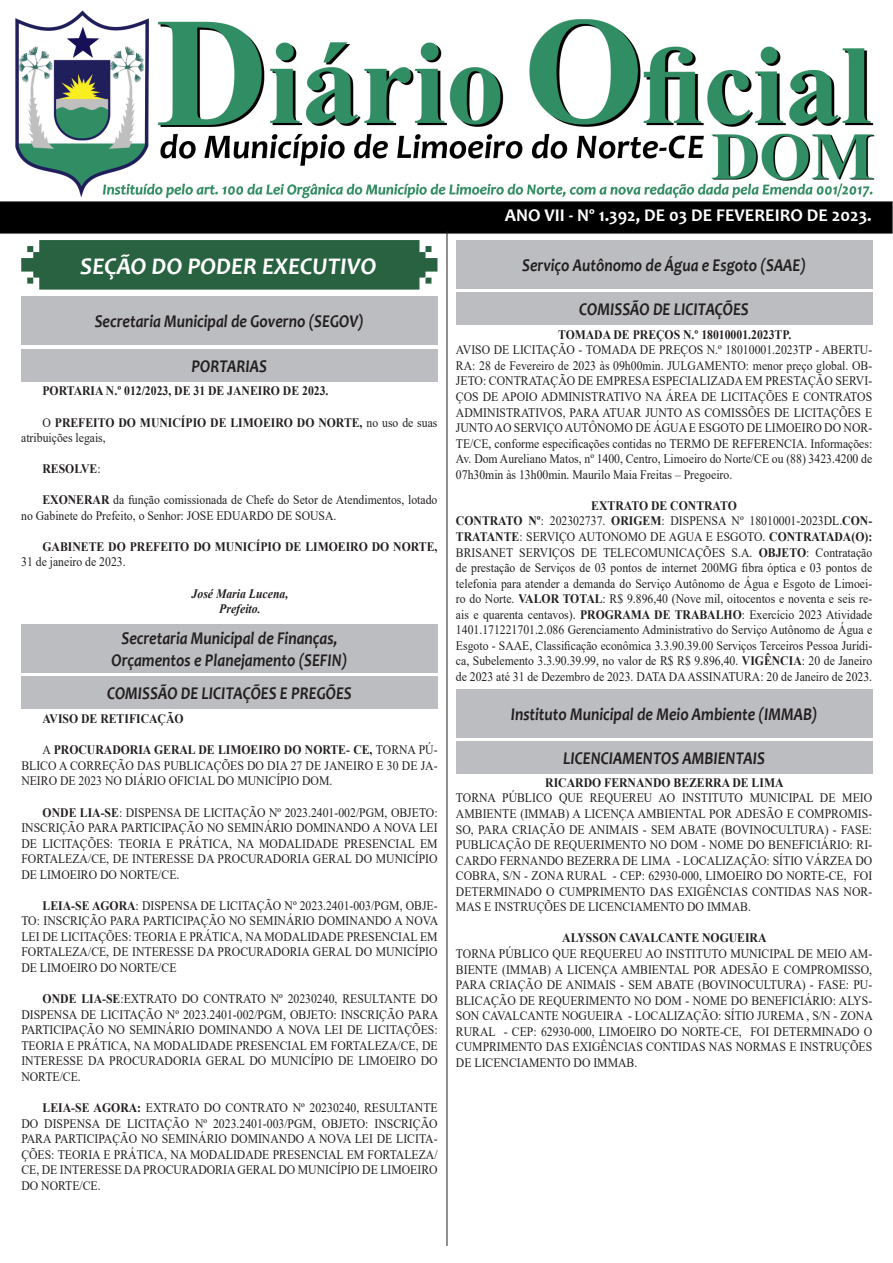
<style>
.page{position:relative;width:893px;height:1263px;background:#fff}
.page>*{position:absolute;margin:0;border:0;box-sizing:border-box;transform-origin:0 0}
.t1{font:italic 700 24px "Candara";color:#fff}
.t2{font:italic 700 18px "Candara";color:#231f20;scale:.87 1}
.t3{font:700 18px "Candara";color:#fff}
.t4{font:12.9px/15.6px "Times New Roman";color:#231f20;text-align:justify;scale:.9 1}
.t5{font:700 12.9px/15.6px "Times New Roman";color:#231f20;scale:.9 1}
.t6{font:italic 700 12.9px "Times New Roman";color:#231f20;scale:.9 1}
.s1{font-weight:400}
.s2{font-weight:700}
</style>
<div class="page">
<img style="left:0;top:10px;width:893px;height:224px">
<svg style="left:21px;top:240px;width:416px;height:50px;background:#346a4a"></svg>
<hr style="left:447px;top:231px;width:1px;height:1015px;background:#231f20">
<div style="left:21px;top:349px;width:416px;height:32px;background:#bcbdc0"></div>
<div style="left:21px;top:296px;width:416px;height:49px;background:#bcbdc0"></div>
<div style="left:21px;top:677px;width:417px;height:32px;background:#bcbdc0"></div>
<div style="left:21px;top:624px;width:417px;height:49px;background:#bcbdc0"></div>
<div style="left:456px;top:292px;width:416px;height:32px;background:#bcbdc0"></div>
<div style="left:456px;top:240px;width:416px;height:49px;background:#bcbdc0"></div>
<div style="left:456px;top:741px;width:416px;height:33px;background:#bcbdc0"></div>
<div style="left:456px;top:689px;width:416px;height:49px;background:#bcbdc0"></div>
<p class="t1" style="left:80px;top:251px;width:298px">SEÇÃO DO PODER EXECUTIVO</p>
<p class="t2" style="left:95px;top:310px;width:311px">Secretaria Municipal de Governo (SEGOV)</p>
<p class="t2" style="left:192px;top:354px;width:88px">PORTARIAS</p>
<p class="t5" style="left:42px;top:383px;width:319px">PORTARIA N.º 012/2023, DE 31 DE JANEIRO DE 2023.</p>
<p class="t5" style="left:21px;top:414px;width:464px;text-indent:21px"><span class="s1">O</span> PREFEITO DO MUNICÍPIO DE LIMOEIRO DO NORTE, <span class="s1">no uso de suas atribuições legais,</span></p>
<p class="t5" style="left:42px;top:461px;width:66px">RESOLVE<span class="s1">:</span></p>
<p class="t4" style="left:21px;top:492px;width:464px;text-indent:21px"><span class="s2">EXONERAR</span> da função comissionada de Chefe do Setor de Atendimentos, lotado no Gabinete do Prefeito, o Senhor: JOSE EDUARDO DE SOUSA.</p>
<p class="t5" style="left:21px;top:538px;width:464px;text-indent:21px">GABINETE DO PREFEITO DO MUNICÍPIO DE LIMOEIRO DO NORTE,<br><span class="s1">31 de janeiro de 2023.</span></p>
<p class="t6" style="left:192px;top:584px;width:109px">José Maria Lucena,</p>
<p class="t6" style="left:219px;top:600px;width:47px">Prefeito.</p>
<p class="t2" style="left:121px;top:627px;width:250px">Secretaria Municipal de Finanças,</p>
<p class="t2" style="left:112px;top:649px;width:273px">Orçamentos e Planejamento (SEFIN)</p>
<p class="t2" style="left:107px;top:682px;width:283px">COMISSÃO DE LICITAÇÕES E PREGÕES</p>
<p class="t5" style="left:43px;top:711px;width:158px">AVISO DE RETIFICAÇÃO</p>
<p class="t4" style="left:21px;top:742px;width:464px;text-indent:21px">A <span class="s2">PROCURADORIA GERAL DE LIMOEIRO DO NORTE- CE,</span> TORNA PÚ-BLICO A CORREÇÃO DAS PUBLICAÇÕES DO DIA 27 DE JANEIRO E 30 DE JA-NEIRO DE 2023 NO DIÁRIO OFICIAL DO MUNICÍPIO DOM.</p>
<p class="t4" style="left:21px;top:804px;width:464px;text-indent:21px"><span class="s2">ONDE LIA-SE</span>: DISPENSA DE LICITAÇÃO Nº 2023.2401-002/PGM, OBJETO:<br>INSCRIÇÃO PARA PARTICIPAÇÃO NO SEMINÁRIO DOMINANDO A NOVA LEI DE LICITAÇÕES: TEORIA E PRÁTICA, NA MODALIDADE PRESENCIAL EM FORTALEZA/CE, DE INTERESSE DA PROCURADORIA GERAL DO MUNICÍPIO DE LIMOEIRO DO NORTE/CE.</p>
<p class="t4" style="left:21px;top:897px;width:465px;text-indent:21px"><span class="s2">LEIA-SE AGORA</span>: DISPENSA DE LICITAÇÃO Nº 2023.2401-003/PGM, OBJE-TO: INSCRIÇÃO PARA PARTICIPAÇÃO NO SEMINÁRIO DOMINANDO A NOVA LEI DE LICITAÇÕES: TEORIA E PRÁTICA, NA MODALIDADE PRESENCIAL EM FORTALEZA/CE, DE INTERESSE DA PROCURADORIA GERAL DO MUNICÍPIO DE LIMOEIRO DO NORTE/CE</p>
<p class="t4" style="left:21px;top:990px;width:465px;text-indent:21px"><span class="s2">ONDE LIA-SE</span>:EXTRATO DO CONTRATO Nº 20230240, RESULTANTE DO DISPENSA DE LICITAÇÃO Nº 2023.2401-002/PGM, OBJETO: INSCRIÇÃO PARA PARTICIPAÇÃO NO SEMINÁRIO DOMINANDO A NOVA LEI DE LICITAÇÕES:<br>TEORIA E PRÁTICA, NA MODALIDADE PRESENCIAL EM FORTALEZA/CE, DE INTERESSE DA PROCURADORIA GERAL DO MUNICÍPIO DE LIMOEIRO DO NORTE/CE.</p>
<p class="t4" style="left:21px;top:1099px;width:464px;text-indent:21px"><span class="s2">LEIA-SE AGORA:</span> EXTRATO DO CONTRATO Nº 20230240, RESULTANTE DO DISPENSA DE LICITAÇÃO Nº 2023.2401-003/PGM, OBJETO: INSCRIÇÃO PARA PARTICIPAÇÃO NO SEMINÁRIO DOMINANDO A NOVA LEI DE LICITA-ÇÕES: TEORIA E PRÁTICA, NA MODALIDADE PRESENCIAL EM FORTALEZA/ CE, DE INTERESSE DA PROCURADORIA GERAL DO MUNICÍPIO DE LIMOEIRO DO NORTE/CE.</p>
<p class="t3" style="left:505px;top:204px;width:368px">ANO VII - Nº 1.392, DE 03 DE FEVEREIRO DE 2023.</p>
<p class="t2" style="left:522px;top:254px;width:328px">Serviço Autônomo de Água e Esgoto (SAAE)</p>
<p class="t2" style="left:579px;top:298px;width:196px">COMISSÃO DE LICITAÇÕES</p>
<p class="t5" style="left:558px;top:326px;width:261px">TOMADA DE PREÇOS N.º 18010001.2023TP.</p>
<p class="t4" style="left:456px;top:342px;width:464px">AVISO DE LICITAÇÃO - TOMADA DE PREÇOS N.º 18010001.2023TP - ABERTU-RA: 28 de Fevereiro de 2023 às 09h00min. JULGAMENTO: menor preço global. OB-JETO: CONTRATAÇÃO DE EMPRESA ESPECIALIZADA EM PRESTAÇÃO SERVI-ÇOS DE APOIO ADMINISTRATIVO NA ÁREA DE LICITAÇÕES E CONTRATOS ADMINISTRATIVOS, PARA ATUAR JUNTO AS COMISSÕES DE LICITAÇÕES E JUNTO AO SERVIÇO AUTÔNOMO DE ÁGUA E ESGOTO DE LIMOEIRO DO NOR-TE/CE, conforme especificações contidas no TERMO DE REFERENCIA. Informações:<br>Av. Dom Aureliano Matos, nº 1400, Centro, Limoeiro do Norte/CE ou (88) 3423.4200 de 07h30min às 13h00min. Maurilo Maia Freitas – Pregoeiro.</p>
<p class="t5" style="left:591px;top:497px;width:163px">EXTRATO DE CONTRATO</p>
<p class="t4" style="left:456px;top:513px;width:464px"><span class="s2">CONTRATO Nº</span>: 202302737. <span class="s2">ORIGEM</span>: DISPENSA Nº 18010001-2023DL.<span class="s2">CON-TRATANTE</span>: SERVIÇO AUTONOMO DE AGUA E ESGOTO. <span class="s2">CONTRATADA(O):<br></span>BRISANET SERVIÇOS DE TELECOMUNICAÇÕES S.A. <span class="s2">OBJETO</span>: Contratação de prestação de Serviços de 03 pontos de internet 200MG fibra óptica e 03 pontos de telefonia para atender a demanda do Serviço Autônomo de Água e Esgoto de Limoei&shy;ro do Norte. <span class="s2">VALOR TOTAL</span>: R$ 9.896,40 (Nove mil, oitocentos e noventa e seis re&shy;ais e quarenta centavos). <span class="s2">PROGRAMA DE TRABALHO</span>: Exercício 2023 Atividade 1401.171221701.2.086 Gerenciamento Administrativo do Serviço Autônomo de Água e Esgoto - SAAE, Classificação econômica 3.3.90.39.00 Serviços Terceiros Pessoa Jurídi&shy;ca, Subelemento 3.3.90.39.99, no valor de R$ R$ 9.896,40. <span class="s2">VIGÊNCIA</span>: 20 de Janeiro de 2023 até 31 de Dezembro de 2023. DATA DA ASSINATURA: 20 de Janeiro de 2023.</p>
<p class="t2" style="left:511px;top:703px;width:354px">Instituto Municipal de Meio Ambiente (IMMAB)</p>
<p class="t2" style="left:563px;top:747px;width:234px">LICENCIAMENTOS AMBIENTAIS</p>
<p class="t5" style="left:545px;top:774px;width:266px">RICARDO FERNANDO BEZERRA DE LIMA</p>
<p class="t4" style="left:456px;top:790px;width:464px">TORNA PÚBLICO QUE REQUEREU AO INSTITUTO MUNICIPAL DE MEIO AMBIENTE (IMMAB) A LICENÇA AMBIENTAL POR ADESÃO E COMPROMIS-SO, PARA CRIAÇÃO DE ANIMAIS - SEM ABATE (BOVINOCULTURA) - FASE:<br>PUBLICAÇÃO DE REQUERIMENTO NO DOM - NOME DO BENEFICIÁRIO: RI-CARDO FERNANDO BEZERRA DE LIMA - LOCALIZAÇÃO: SÍTIO VÁRZEA DO COBRA, S/N - ZONA RURAL - CEP: 62930-000, LIMOEIRO DO NORTE-CE, FOI DETERMINADO O CUMPRIMENTO DAS EXIGÊNCIAS CONTIDAS NAS NOR-MAS E INSTRUÇÕES DE LICENCIAMENTO DO IMMAB.</p>
<p class="t5" style="left:562px;top:930px;width:228px">ALYSSON CAVALCANTE NOGUEIRA</p>
<p class="t4" style="left:456px;top:945px;width:465px">TORNA PÚBLICO QUE REQUEREU AO INSTITUTO MUNICIPAL DE MEIO AM-BIENTE (IMMAB) A LICENÇA AMBIENTAL POR ADESÃO E COMPROMISSO, PARA CRIAÇÃO DE ANIMAIS - SEM ABATE (BOVINOCULTURA) - FASE: PU-BLICAÇÃO DE REQUERIMENTO NO DOM - NOME DO BENEFICIÁRIO: ALYS-SON CAVALCANTE NOGUEIRA - LOCALIZAÇÃO: SÍTIO JUREMA , S/N - ZONA RURAL - CEP: 62930-000, LIMOEIRO DO NORTE-CE, FOI DETERMINADO O CUMPRIMENTO DAS EXIGÊNCIAS CONTIDAS NAS NORMAS E INSTRUÇÕES DE LICENCIAMENTO DO IMMAB.</p>
</div>
